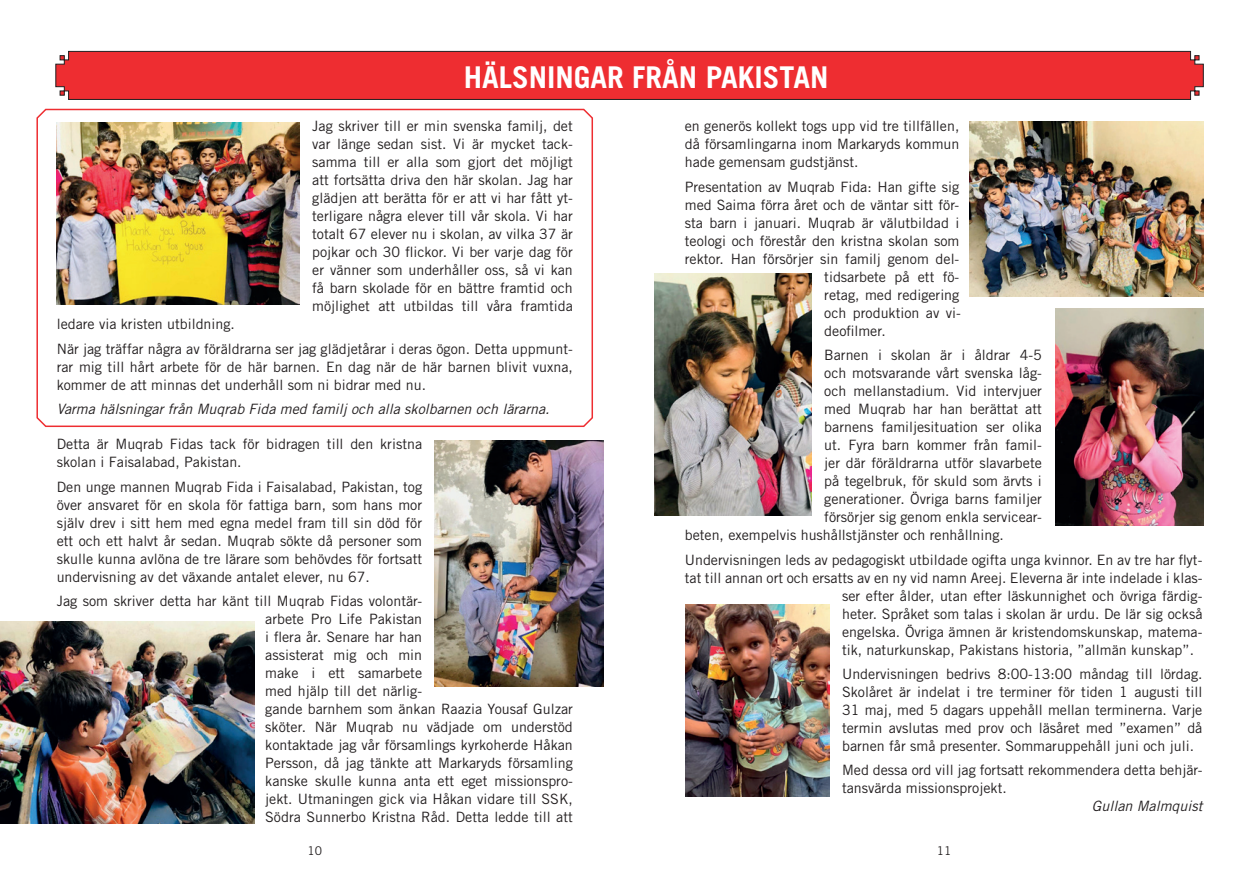
<style>
.page{position:relative;width:1259px;height:893px;background:#fff}
.page>*{position:absolute;margin:0;border:0;box-sizing:border-box;transform-origin:0 0}
.t1{font:700 30px "Trade Gothic LT Std";color:#fff}
.t2{font:14.25px/18px "Trade Gothic LT Std";color:#231f20}
.t3{font:italic 14.25px "Trade Gothic LT Std";color:#231f20}
.t4{font:12px "Trade Gothic LT Std";color:#231f20}
</style>
<div class="page">
<svg style="left:55px;top:51px;width:1149px;height:49px;background:#e52e32"></svg>
<img style="left:435px;top:440px;width:168px;height:247px">
<img style="left:685px;top:605px;width:144px;height:192px">
<img style="left:0;top:621px;width:254px;height:202px">
<img style="left:969px;top:121px;width:234px;height:176px">
<img style="left:1055px;top:308px;width:148px;height:217px">
<img style="left:654px;top:273px;width:157px;height:243px">
<img style="left:36px;top:108px;width:557px;height:320px">
<h1 class="t1" style="left:464px;top:59px;width:366px">HÄLSNINGAR FRÅN PAKISTAN</h1>
<p class="t2" style="left:312px;top:117px;width:262px;text-align:justify">Jag skriver till er min svenska familj, det var länge sedan sist. Vi är mycket tack&shy;samma till er alla som gjort det möjligt att fortsätta driva den här skolan. Jag har glädjen att berätta för er att vi har fått yt&shy;terligare några elever till vår skola. Vi har totalt 67 elever nu i skolan, av vilka 37 är pojkar och 30 flickor. Vi ber varje dag för er vänner som underhåller oss, så vi kan få barn skolade för en bättre framtid och möjlighet att utbildas till våra framtida</p>
<p class="t2" style="left:57px;top:312px;width:518px;line-height:24.5px">ledare via kristen utbildning.<br>När jag träffar några av föräldrarna ser jag glädjetårar i deras ögon. Detta uppmunt-</p>
<p class="t2" style="left:57px;top:358px;width:518px">rar mig till hårt arbete för de här barnen. En dag när de här barnen blivit vuxna, kommer de att minnas det underhåll som ni bidrar med nu.</p>
<p class="t3" style="left:57px;top:401px;width:494px">Varma hälsningar från Muqrab Fida med familj och alla skolbarnen och lärarna.</p>
<p class="t2" style="left:57px;top:435px;width:367px">Detta är Muqrab Fidas tack för bidragen till den kristna skolan i Faisalabad, Pakistan.</p>
<p class="t2" style="left:57px;top:477px;width:367px;text-align:justify">Den unge mannen Muqrab Fida i Faisalabad, Pakistan, tog över ansvaret för en skola för fattiga barn, som hans mor själv drev i sitt hem med egna medel fram till sin död för ett och ett halvt år sedan. Muqrab sökte då personer som skulle kunna avlöna de tre lärare som behövdes för fortsatt undervisning av det växande antalet elever, nu 67.</p>
<p class="t2" style="left:265px;top:592px;width:309px;text-indent:-208px">Jag som skriver detta har känt till Muqrab Fidas volontär-<br>arbete Pro Life Pakistan<br>i flera år. Senare har han<br>assisterat mig och min<br>make i ett samarbete<br>med hjälp till det närlig-<br>gande barnhem som änkan Raazia Yousaf Gulzar sköter. När Muqrab nu vädjade om understöd kontaktade jag vår församlings kyrkoherde Håkan Persson, då jag tänkte att Markaryds församling kanske skulle kunna anta ett eget missionspro&shy;jekt. Utmaningen gick via Håkan vidare till SSK, Södra Sunnerbo Kristna Råd. Detta ledde till att</p>
<p class="t2" style="left:685px;top:117px;width:276px;text-align:justify">en generös kollekt togs upp vid tre tillfällen, då församlingarna inom Markaryds kommun hade gemensam gudstjänst.</p>
<p class="t2" style="left:685px;top:178px;width:276px">Presentation av Muqrab Fida: Han gifte sig</p>
<p class="t2" style="left:685px;top:196px;width:276px">med Saima förra året och de väntar sitt för-</p>
<p class="t2" style="left:685px;top:214px;width:276px">sta barn i januari. Muqrab är välutbildad i</p>
<p class="t2" style="left:685px;top:232px;width:276px">teologi och förestår den kristna skolan som</p>
<p class="t2" style="left:685px;top:250px;width:276px">rektor. Han försörjer sin familj genom del-</p>
<p class="t2" style="left:824px;top:268px;width:137px">tidsarbete på ett fö-</p>
<p class="t2" style="left:824px;top:286px;width:137px">retag, med redigering</p>
<p class="t2" style="left:824px;top:304px;width:138px">och produktion av vi-</p>
<p class="t2" style="left:824px;top:322px;width:63px">deofilmer.</p>
<p class="t2" style="left:824px;top:346px;width:219px">Barnen i skolan är i åldrar 4-5</p>
<p class="t2" style="left:824px;top:364px;width:219px">och motsvarande vårt svenska låg-</p>
<p class="t2" style="left:824px;top:382px;width:219px">och mellanstadium. Vid intervjuer</p>
<p class="t2" style="left:824px;top:400px;width:219px">med Muqrab har han berättat att</p>
<p class="t2" style="left:824px;top:418px;width:219px">barnens familjesituation ser olika</p>
<p class="t2" style="left:824px;top:436px;width:219px">ut. Fyra barn kommer från famil-</p>
<p class="t2" style="left:824px;top:454px;width:219px">jer där föräldrarna utför slavarbete</p>
<p class="t2" style="left:824px;top:472px;width:219px">på tegelbruk, för skuld som ärvts i</p>
<p class="t2" style="left:824px;top:490px;width:219px">generationer. Övriga barns familjer</p>
<p class="t2" style="left:824px;top:508px;width:219px">försörjer sig genom enkla servicear-</p>
<p class="t2" style="left:685px;top:526px;width:321px">beten, exempelvis hushållstjänster och renhållning.</p>
<p class="t2" style="left:685px;top:550px;width:519px">Undervisningen leds av pedagogiskt utbildade ogifta unga kvinnor. En av tre har flyt-</p>
<p class="t2" style="left:685px;top:568px;width:519px">tat till annan ort och ersatts av en ny vid namn Areej. Eleverna är inte indelade i klas-</p>
<p class="t2" style="left:842px;top:586px;width:362px">ser efter ålder, utan efter läskunnighet och övriga färdig-</p>
<p class="t2" style="left:842px;top:604px;width:362px">heter. Språket som talas i skolan är urdu. De lär sig också</p>
<p class="t2" style="left:842px;top:622px;width:362px">engelska. Övriga ämnen är kristendomskunskap, matema-</p>
<p class="t2" style="left:842px;top:640px;width:353px">tik, naturkunskap, Pakistans historia, ”allmän kunskap”.</p>
<p class="t2" style="left:842px;top:665px;width:362px;text-align:justify">Undervisningen bedrivs 8:00-13:00 måndag till lördag.<br>Skolåret är indelat i tre terminer för tiden 1 augusti till 31 maj, med 5 dagars uppehåll mellan terminerna. Varje termin avslutas med prov och läsåret med ”examen” då barnen får små presenter. Sommaruppehåll juni och juli.</p>
<p class="t2" style="left:842px;top:761px;width:362px">Med dessa ord vill jag fortsatt rekommendera detta behjär&shy;tansvärda missionsprojekt.</p>
<p class="t3" style="left:1092px;top:798px;width:112px">Gullan Malmquist</p>
<p class="t4" style="left:307px;top:843px;width:16px">10</p>
<p class="t4" style="left:937px;top:843px;width:16px">11</p>
</div>
